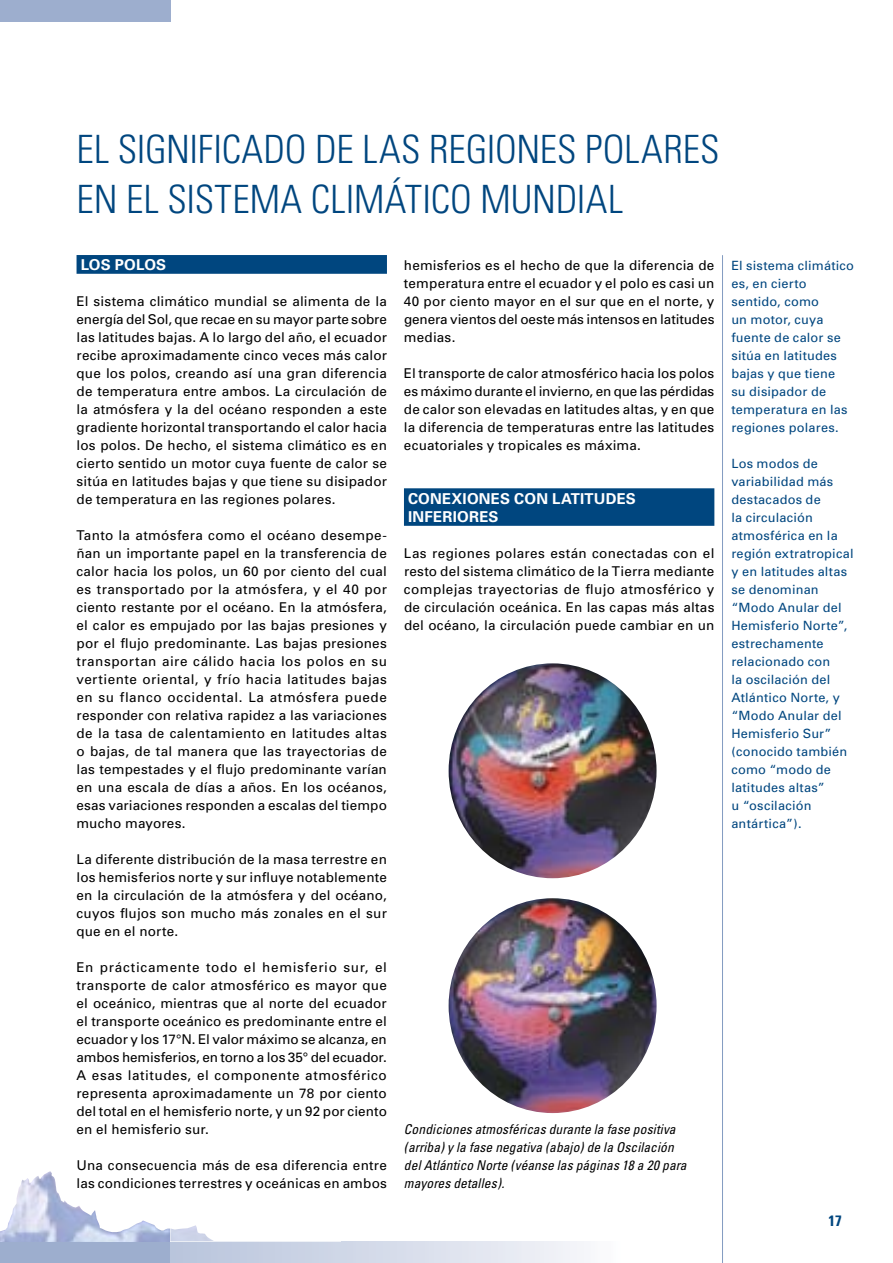
<style>
.page{position:relative;width:893px;height:1263px;background:#fff}
.page>*{position:absolute;margin:0;border:0;box-sizing:border-box;transform-origin:0 0}
.t1{font:300 condensed 39px "Univers";letter-spacing:.01em;color:#00467f}
.t2{font:700 15px/18px "Univers";letter-spacing:.02em;color:#fff}
.t3{font:700 condensed 15px "Univers";color:#00467f}
.t4{font:13.5px/18px "Univers";letter-spacing:.015em;color:#000;text-align:justify}
.t5{font:italic condensed 13.5px/18px "Univers";letter-spacing:.005em;color:#000}
.t6{font:12.75px/18px "Univers";letter-spacing:.015em;color:#00467f}
</style>
<div class="page">
<div style="left:0;top:0;width:170px;height:21px;background:#9daece"></div>
<div style="left:0;top:1242px;width:170px;height:21px;background:#9daece"></div>
<div style="left:170px;top:1242px;width:451px;height:21px;background:linear-gradient(to right,#b7c3db,#f9f9fb)"></div>
<svg style="left:0;top:1171px;width:170px;height:71px"></svg>
<div style="left:77px;top:255px;width:310px;height:19px;background:#00467f"></div>
<div style="left:404px;top:488px;width:310px;height:38px;background:#00467f"></div>
<hr style="left:722px;top:255px;width:1px;height:1008px;background:#839bc1">
<img style="left:449px;top:663px;width:208px;height:215px;border-radius:50%">
<img style="left:449px;top:898px;width:208px;height:215px;border-radius:50%">
<h1 class="t1" style="left:77px;top:126px;width:372px">EL SIGNI FICADO DE LAS REGIONE</h1>
<h1 class="t1" style="left:557px;top:126px;width:164px">S POLARES</h1>
<h1 class="t1" style="left:77px;top:175px;width:253px">EN EL SISTEMA CLIM</h1>
<h1 class="t1" style="left:385px;top:175px;width:37px">ÁTICO</h1>
<h1 class="t1" style="left:481px;top:175px;width:21px">MUNDI</h1>
<h1 class="t1" style="left:586px;top:175px;width:32px">AL</h1>
<p class="t2" style="left:81px;top:256px;width:11px">LOS</p>
<p class="t2" style="left:115px;top:256px;width:53px">PO LOS</p>
<p class="t4" style="left:77px;top:292px;width:312px">El sistema climático mundial se alimenta de la energía del Sol, que recae en su mayor parte sobre las latitudes bajas. A lo largo del año, el ecuador recibe aproximadamente cinco veces más calor que los polos, creando así una gran diferencia de temperatura entre ambos. La circulación de la atmósfera y la del océano responden a este gradiente horizontal transportando el calor hacia los polos. De hecho, el sistema climático es en cierto sentido un motor cuya fuente de calor se sitúa en latitudes bajas y que tiene su disipador de temperatura en las regiones polares.</p>
<p class="t4" style="left:76px;top:526px;width:312px">Tanto la atmósfera como el océano desempe&shy;ñan un importante papel en la transferencia de calor hacia los polos, un 60 por ciento del cual es transportado por la atmósfera, y el 40 por ciento restante por el océano. En la atmósfera, el calor es empujado por las bajas presiones y por el flujo predominante. Las bajas presiones transportan aire cálido hacia los polos en su vertiente oriental, y frío hacia latitudes bajas en su flanco occidental. La atmósfera puede responder con relativa rapidez a las variaciones de la tasa de calentamiento en latitudes altas o bajas, de tal manera que las trayectorias de las tempestades y el flujo predominante varían en una escala de días a años. En los océanos, esas variaciones responden a escalas del tiempo mucho mayores.</p>
<p class="t4" style="left:76px;top:850px;width:312px">La diferente distribución de la masa terrestre en los hemisferios norte y sur influye notablemente en la circulación de la atmósfera y del océano, cuyos flujos son mucho más zonales en el sur que en el norte.</p>
<p class="t4" style="left:76px;top:958px;width:312px">En prácticamente todo el hemisferio sur, el transporte de calor atmosférico es mayor que el oceánico, mientras que al norte del ecuador el transporte oceánico es predominante entre el ecuador y los 17°N. El valor máximo se alcanza, en ambos hemisferios, en torno a los 35° del ecuador.<br>A esas latitudes, el componente atmosférico representa aproximadamente un 78 por ciento del total en el hemisferio norte, y un 92 por ciento en el hemisferio sur.</p>
<p class="t4" style="left:76px;top:1156px;width:312px">Una consecuencia más de esa diferencia entre las condiciones terrestres y oceánicas en ambos</p>
<p class="t4" style="left:404px;top:256px;width:312px">hemisferios es el hecho de que la diferencia de temperatura entre el ecuador y el polo es casi un 40 por ciento mayor en el sur que en el norte, y genera vientos del oeste más intensos en latitudes medias.</p>
<p class="t4" style="left:404px;top:364px;width:312px">El transporte de calor atmosférico hacia los polos es máximo durante el invierno, en que las pérdidas de calor son elevadas en latitudes altas, y en que la diferencia de temperaturas entre las latitudes ecuatoriales y tropicales es máxima.</p>
<p class="t2" style="left:408px;top:490px;width:229px;text-indent:71px">NES CON LATITUDES<br>INFERIORES</p>
<p class="t4" style="left:404px;top:544px;width:312px">Las regiones polares están conectadas con el resto del sistema climático de la Tierra mediante complejas trayectorias de flujo atmosférico y de circulación oceánica. En las capas más altas del océano, la circulación puede cambiar en un</p>
<p class="t2" style="left:408px;top:490px;width:44px">CONEXIO</p>
<p class="t6" style="left:731px;top:257px;width:124px">El sistema climático es, en cierto sentido, como<br>un motor, cuya fuente de calor se sitúa en latitudes bajas y que tiene<br>su disipador de temperatura en las regiones polares.</p>
<p class="t6" style="left:731px;top:455px;width:124px">Los modos de variabilidad más destacados de<br>la circulación atmosférica en la región extratropical y en latitudes altas se denominan “Modo Anular del<br>Hemisferio Norte”, estrechamente relacionado con<br>la oscilación del<br>Atlántico Norte, y “Modo Anular del<br>Hemisferio Sur” (conocido también como “modo de latitudes altas”<br>u “oscilación antártica”).</p>
<p class="t5" style="left:404px;top:1120px;width:284px">Condiciones atmosféricas durante la fase positiva (arriba) y la fase negativa (abajo) de la Oscilación del Atlántico Norte (véanse las páginas 18 a 20 para mayores detalles).</p>
<p class="t3" style="left:829px;top:1211px;width:8px">17</p>
</div>
